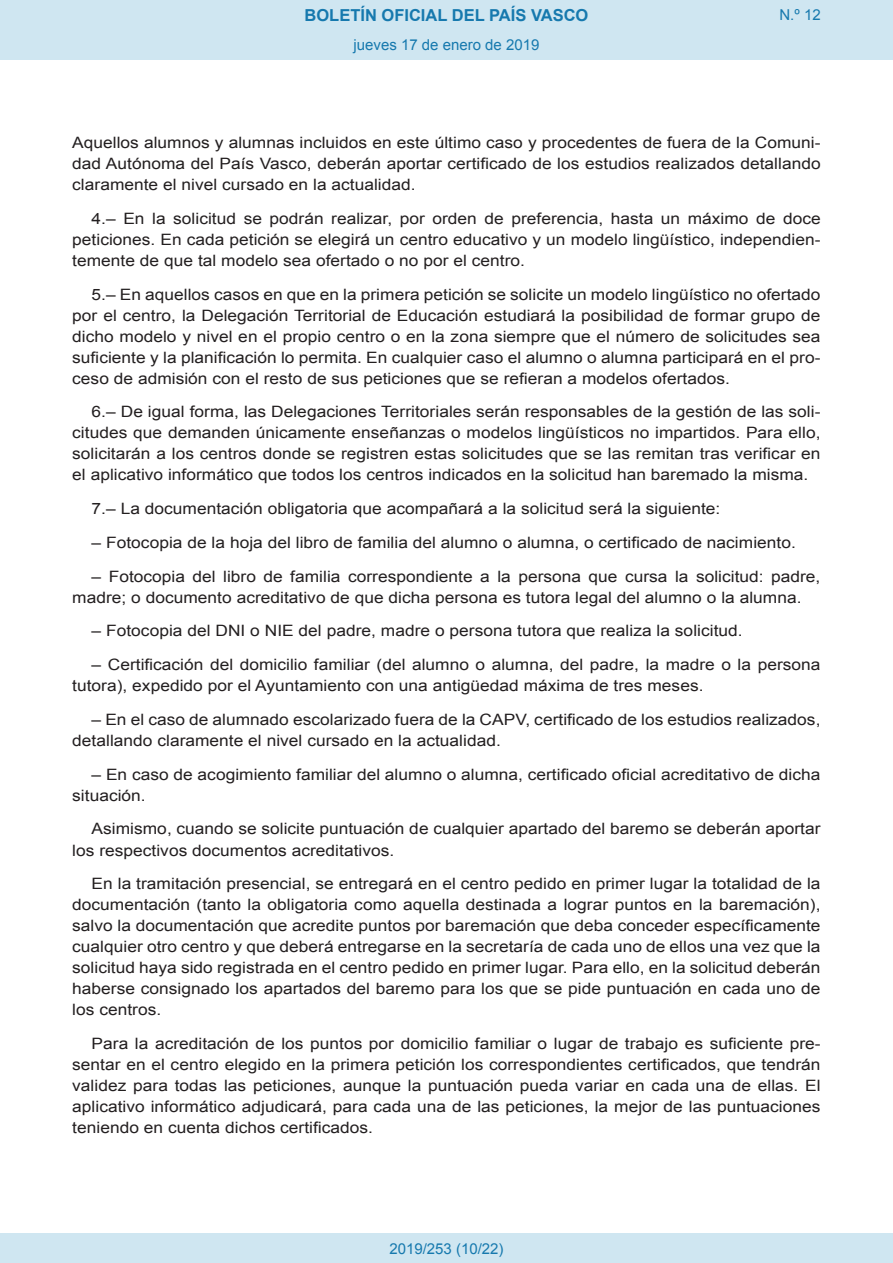
<style>
.page{position:relative;width:893px;height:1263px;background:#fff}
.page>*{position:absolute;margin:0;border:0;box-sizing:border-box;transform-origin:0 0}
.t1{font:700 16.5px "Arial";color:#1679ae}
.BOPVDetalle{font:15.6px/21px "Arial";color:#231f20;text-align:justify;scale:1.11 1}
.Paginacion_Centro{font:15px "Arial";color:#1679ae}
</style>
<div class="page">
<div style="left:0;top:0;width:893px;height:60px;background:#cfe6f1"></div>
<div style="left:0;top:1233px;width:893px;height:30px;background:#cfe6f1"></div>
<p class="t1" style="left:305px;top:4px;width:285px">BOLETÍN OFICIAL DEL PAÍS VASCO</p>
<p class="Paginacion_Centro" style="left:353px;top:35px;width:187px">jueves 17 de enero de 2019</p>
<p class="Paginacion_Centro" style="left:779px;top:5px;width:43px">N.º 12</p>
<p class="BOPVDetalle" style="left:72px;top:132px;width:676px">Aquellos alumnos y alumnas incluidos en este último caso y procedentes de fuera de la Comuni&shy;dad Autónoma del País Vasco, deberán aportar certificado de los estudios realizados detallando claramente el nivel cursado en la actualidad.</p>
<p class="BOPVDetalle" style="left:72px;top:208px;width:676px;text-indent:19px">4.– En la solicitud se podrán realizar, por orden de preferencia, hasta un máximo de doce peticiones. En cada petición se elegirá un centro educativo y un modelo lingüístico, independien&shy;temente de que tal modelo sea ofertado o no por el centro.</p>
<p class="BOPVDetalle" style="left:72px;top:284px;width:676px;text-indent:19px">5.– En aquellos casos en que en la primera petición se solicite un modelo lingüístico no ofertado por el centro, la Delegación Territorial de Educación estudiará la posibilidad de formar grupo de dicho modelo y nivel en el propio centro o en la zona siempre que el número de solicitudes sea suficiente y la planificación lo permita. En cualquier caso el alumno o alumna participará en el pro&shy;ceso de admisión con el resto de sus peticiones que se refieran a modelos ofertados.</p>
<p class="BOPVDetalle" style="left:72px;top:402px;width:676px;text-indent:19px">6.– De igual forma, las Delegaciones Territoriales serán responsables de la gestión de las soli&shy;citudes que demanden únicamente enseñanzas o modelos lingüísticos no impartidos. Para ello, solicitarán a los centros donde se registren estas solicitudes que se las remitan tras verificar en el aplicativo informático que todos los centros indicados en la solicitud han baremado la misma.</p>
<p class="BOPVDetalle" style="left:92px;top:498px;width:568px">7.– La documentación obligatoria que acompañará a la solicitud será la siguiente:</p>
<p class="BOPVDetalle" style="left:92px;top:532px;width:636px">– Fotocopia de la hoja del libro de familia del alumno o alumna, o certificado de nacimiento.</p>
<p class="BOPVDetalle" style="left:72px;top:566px;width:675px;text-indent:19px">– Fotocopia del libro de familia correspondiente a la persona que cursa la solicitud: padre, madre; o documento acreditativo de que dicha persona es tutora legal del alumno o la alumna.</p>
<p class="BOPVDetalle" style="left:92px;top:621px;width:588px">– Fotocopia del DNI o NIE del padre, madre o persona tutora que realiza la solicitud.</p>
<p class="BOPVDetalle" style="left:72px;top:654px;width:676px;text-indent:19px">– Certificación del domicilio familiar (del alumno o alumna, del padre, la madre o la persona tutora), expedido por el Ayuntamiento con una antigüedad máxima de tres meses.</p>
<p class="BOPVDetalle" style="left:72px;top:709px;width:675px;text-indent:19px">– En el caso de alumnado escolarizado fuera de la CAPV, certificado de los estudios realizados, detallando claramente el nivel cursado en la actualidad.</p>
<p class="BOPVDetalle" style="left:72px;top:764px;width:675px;text-indent:19px">– En caso de acogimiento familiar del alumno o alumna, certificado oficial acreditativo de dicha situación.</p>
<p class="BOPVDetalle" style="left:72px;top:819px;width:676px;text-indent:19px">Asimismo, cuando se solicite puntuación de cualquier apartado del baremo se deberán aportar los respectivos documentos acreditativos.</p>
<p class="BOPVDetalle" style="left:72px;top:873px;width:676px;text-indent:19px">En la tramitación presencial, se entregará en el centro pedido en primer lugar la totalidad de la documentación (tanto la obligatoria como aquella destinada a lograr puntos en la baremación), salvo la documentación que acredite puntos por baremación que deba conceder específicamente cualquier otro centro y que deberá entregarse en la secretaría de cada uno de ellos una vez que la solicitud haya sido registrada en el centro pedido en primer lugar. Para ello, en la solicitud deberán haberse consignado los apartados del baremo para los que se pide puntuación en cada uno de los centros.</p>
<p class="BOPVDetalle" style="left:72px;top:1033px;width:676px;text-indent:19px">Para la acreditación de los puntos por domicilio familiar o lugar de trabajo es suficiente pre&shy;sentar en el centro elegido en la primera petición los correspondientes certificados, que tendrán validez para todas las peticiones, aunque la puntuación pueda variar en cada una de ellas. El aplicativo informático adjudicará, para cada una de las peticiones, la mejor de las puntuaciones teniendo en cuenta dichos certificados.</p>
<p class="Paginacion_Centro" style="left:389px;top:1238px;width:116px">2019/253 (10/22)</p>
</div>
